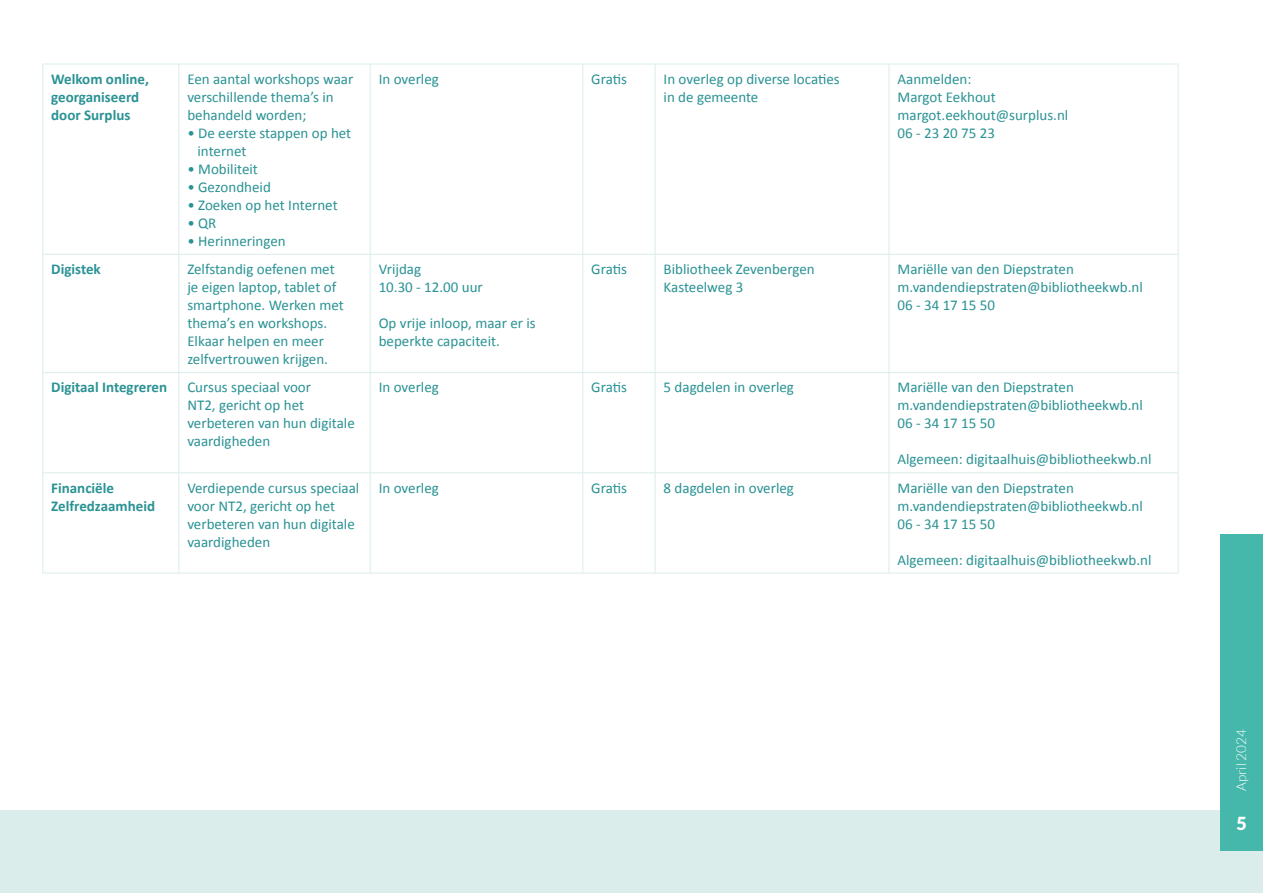
<style>
.page{position:relative;width:1263px;height:893px;background:#fff}
.page>*{position:absolute;margin:0;border:0;box-sizing:border-box;transform-origin:0 0}
.t1{font:900 18px "Lato";color:#fff}
.t2{font:15px/18px "Calibri";color:#2a9294}
.t3{font:700 15px/18px "Calibri";color:#2a9294}
.t4{font:300 13.5px "Lato";color:#fff}
</style>
<div class="page">
<div style="left:0;top:810px;width:1263px;height:83px;background:#daedeb"></div>
<div style="left:1220px;top:534px;width:43px;height:316px;background:#45b8ab"></div>
<hr style="left:42px;top:64px;width:1px;height:190px;background:#daedeb">
<hr style="left:42px;top:254px;width:1px;height:118px;background:#daedeb">
<hr style="left:42px;top:373px;width:1px;height:100px;background:#daedeb">
<hr style="left:179px;top:64px;width:1px;height:190px;background:#daedeb">
<hr style="left:179px;top:254px;width:1px;height:118px;background:#daedeb">
<hr style="left:179px;top:373px;width:1px;height:100px;background:#daedeb">
<hr style="left:370px;top:64px;width:1px;height:190px;background:#daedeb">
<hr style="left:370px;top:254px;width:1px;height:118px;background:#daedeb">
<hr style="left:370px;top:373px;width:1px;height:100px;background:#daedeb">
<hr style="left:582px;top:64px;width:1px;height:190px;background:#daedeb">
<hr style="left:582px;top:254px;width:1px;height:118px;background:#daedeb">
<hr style="left:582px;top:373px;width:1px;height:100px;background:#daedeb">
<hr style="left:655px;top:64px;width:1px;height:190px;background:#daedeb">
<hr style="left:655px;top:254px;width:1px;height:118px;background:#daedeb">
<hr style="left:655px;top:373px;width:1px;height:100px;background:#daedeb">
<hr style="left:889px;top:64px;width:1px;height:190px;background:#daedeb">
<hr style="left:889px;top:254px;width:1px;height:118px;background:#daedeb">
<hr style="left:889px;top:373px;width:1px;height:100px;background:#daedeb">
<hr style="left:1178px;top:64px;width:1px;height:190px;background:#daedeb">
<hr style="left:1178px;top:254px;width:1px;height:118px;background:#daedeb">
<hr style="left:1178px;top:373px;width:1px;height:100px;background:#daedeb">
<hr style="left:43px;top:64px;width:136px;height:1px;background:#daedeb">
<hr style="left:179px;top:64px;width:191px;height:1px;background:#daedeb">
<hr style="left:370px;top:64px;width:213px;height:1px;background:#daedeb">
<hr style="left:583px;top:64px;width:72px;height:1px;background:#daedeb">
<hr style="left:655px;top:64px;width:234px;height:1px;background:#daedeb">
<hr style="left:889px;top:64px;width:289px;height:1px;background:#daedeb">
<hr style="left:43px;top:254px;width:136px;height:1px;background:#daedeb">
<hr style="left:179px;top:254px;width:191px;height:1px;background:#daedeb">
<hr style="left:370px;top:254px;width:213px;height:1px;background:#daedeb">
<hr style="left:583px;top:254px;width:72px;height:1px;background:#daedeb">
<hr style="left:655px;top:254px;width:234px;height:1px;background:#daedeb">
<hr style="left:889px;top:254px;width:289px;height:1px;background:#daedeb">
<hr style="left:43px;top:372px;width:136px;height:1px;background:#daedeb">
<hr style="left:179px;top:372px;width:191px;height:1px;background:#daedeb">
<hr style="left:370px;top:372px;width:213px;height:1px;background:#daedeb">
<hr style="left:583px;top:372px;width:72px;height:1px;background:#daedeb">
<hr style="left:655px;top:372px;width:234px;height:1px;background:#daedeb">
<hr style="left:889px;top:372px;width:289px;height:1px;background:#daedeb">
<hr style="left:42px;top:473px;width:1px;height:100px;background:#daedeb">
<hr style="left:43px;top:473px;width:136px;height:1px;background:#daedeb">
<hr style="left:43px;top:573px;width:136px;height:1px;background:#daedeb">
<hr style="left:179px;top:473px;width:191px;height:1px;background:#daedeb">
<hr style="left:179px;top:573px;width:191px;height:1px;background:#daedeb">
<hr style="left:370px;top:473px;width:213px;height:1px;background:#daedeb">
<hr style="left:370px;top:573px;width:213px;height:1px;background:#daedeb">
<hr style="left:583px;top:473px;width:72px;height:1px;background:#daedeb">
<hr style="left:583px;top:573px;width:72px;height:1px;background:#daedeb">
<hr style="left:655px;top:473px;width:234px;height:1px;background:#daedeb">
<hr style="left:655px;top:573px;width:234px;height:1px;background:#daedeb">
<hr style="left:889px;top:473px;width:289px;height:1px;background:#daedeb">
<hr style="left:889px;top:573px;width:289px;height:1px;background:#daedeb">
<hr style="left:179px;top:473px;width:1px;height:100px;background:#daedeb">
<hr style="left:370px;top:473px;width:1px;height:100px;background:#daedeb">
<hr style="left:582px;top:473px;width:1px;height:100px;background:#daedeb">
<hr style="left:655px;top:473px;width:1px;height:100px;background:#daedeb">
<hr style="left:889px;top:473px;width:1px;height:100px;background:#daedeb">
<hr style="left:1178px;top:473px;width:1px;height:100px;background:#daedeb">
<p class="t3" style="left:51px;top:69px;width:99px">Welkom online, georganiseerd door Surplus</p>
<p class="t2" style="left:187px;top:69px;width:168px">Een aantal workshops waar verschillende thema’s in behandeld worden;</p>
<p class="t2" style="left:187px;top:123px;width:165px">• De eerste stappen op het</p>
<p class="t2" style="left:197px;top:141px;width:51px">internet</p>
<p class="t2" style="left:187px;top:159px;width:72px">• Mobiliteit</p>
<p class="t2" style="left:187px;top:177px;width:85px">• Gezondheid</p>
<p class="t2" style="left:187px;top:195px;width:152px">• Zoeken op het Internet</p>
<p class="t2" style="left:187px;top:213px;width:31px">• QR</p>
<p class="t2" style="left:187px;top:231px;width:100px">• Herinneringen</p>
<p class="t2" style="left:379px;top:69px;width:62px">In overleg</p>
<p class="t2" style="left:591px;top:69px;width:37px">Gratis</p>
<p class="t2" style="left:664px;top:69px;width:178px">In overleg op diverse locaties in de gemeente</p>
<p class="t2" style="left:897px;top:69px;width:100px">Aanmelden:<br>Margot Eekhout</p>
<p class="t2" style="left:897px;top:105px;width:172px">margot.eekhout@surplus.nl</p>
<p class="t2" style="left:897px;top:123px;width:99px">06 - 23 20 75 23</p>
<p class="t3" style="left:51px;top:260px;width:51px">Digistek</p>
<p class="t2" style="left:187px;top:259px;width:158px">Zelfstandig oefenen met je eigen laptop, tablet of smartphone. Werken met thema’s en workshops.<br>Elkaar helpen en meer zelfvertrouwen krijgen.</p>
<p class="t2" style="left:379px;top:259px;width:106px">Vrijdag<br>10.30 - 12.00 uur</p>
<p class="t2" style="left:379px;top:313px;width:159px">Op vrije inloop, maar er is beperkte capaciteit.</p>
<p class="t2" style="left:591px;top:259px;width:37px">Gratis</p>
<p class="t2" style="left:664px;top:259px;width:153px">Bibliotheek Zevenbergen<br>Kasteelweg 3</p>
<p class="t2" style="left:897px;top:259px;width:247px">Mariëlle van den Diepstraten m.vandendiepstraten@bibliotheekwb.nl<br>06 - 34 17 15 50</p>
<p class="t3" style="left:51px;top:378px;width:117px">Digitaal Integreren</p>
<p class="t2" style="left:187px;top:378px;width:169px">Cursus speciaal voor<br>NT2, gericht op het verbeteren van hun digitale vaardigheden</p>
<p class="t2" style="left:379px;top:378px;width:62px">In overleg</p>
<p class="t2" style="left:591px;top:378px;width:37px">Gratis</p>
<p class="t2" style="left:664px;top:378px;width:132px">5 dagdelen in overleg</p>
<p class="t2" style="left:897px;top:378px;width:247px">Mariëlle van den Diepstraten m.vandendiepstraten@bibliotheekwb.nl<br>06 - 34 17 15 50</p>
<p class="t2" style="left:897px;top:450px;width:255px">Algemeen: digitaalhuis@bibliotheekwb.nl</p>
<p class="t3" style="left:51px;top:478px;width:105px">Financiële<br>Zelfredzaamheid</p>
<p class="t2" style="left:187px;top:478px;width:173px">Verdiepende cursus speciaal voor NT2, gericht op het verbeteren van hun digitale vaardigheden</p>
<p class="t2" style="left:379px;top:478px;width:62px">In overleg</p>
<p class="t2" style="left:591px;top:478px;width:37px">Gratis</p>
<p class="t2" style="left:664px;top:478px;width:132px">8 dagdelen in overleg</p>
<p class="t2" style="left:897px;top:478px;width:247px">Mariëlle van den Diepstraten m.vandendiepstraten@bibliotheekwb.nl</p>
<p class="t2" style="left:897px;top:514px;width:99px">06 - 34 17 15 50</p>
<p class="t2" style="left:897px;top:550px;width:255px">Algemeen: digitaalhuis@bibliotheekwb.nl</p>
<p class="t4" style="left:1234px;top:791px;width:63px;rotate:-90deg">April 2024</p>
<p class="t1" style="left:1236px;top:813px;width:12px">5</p>
</div>
